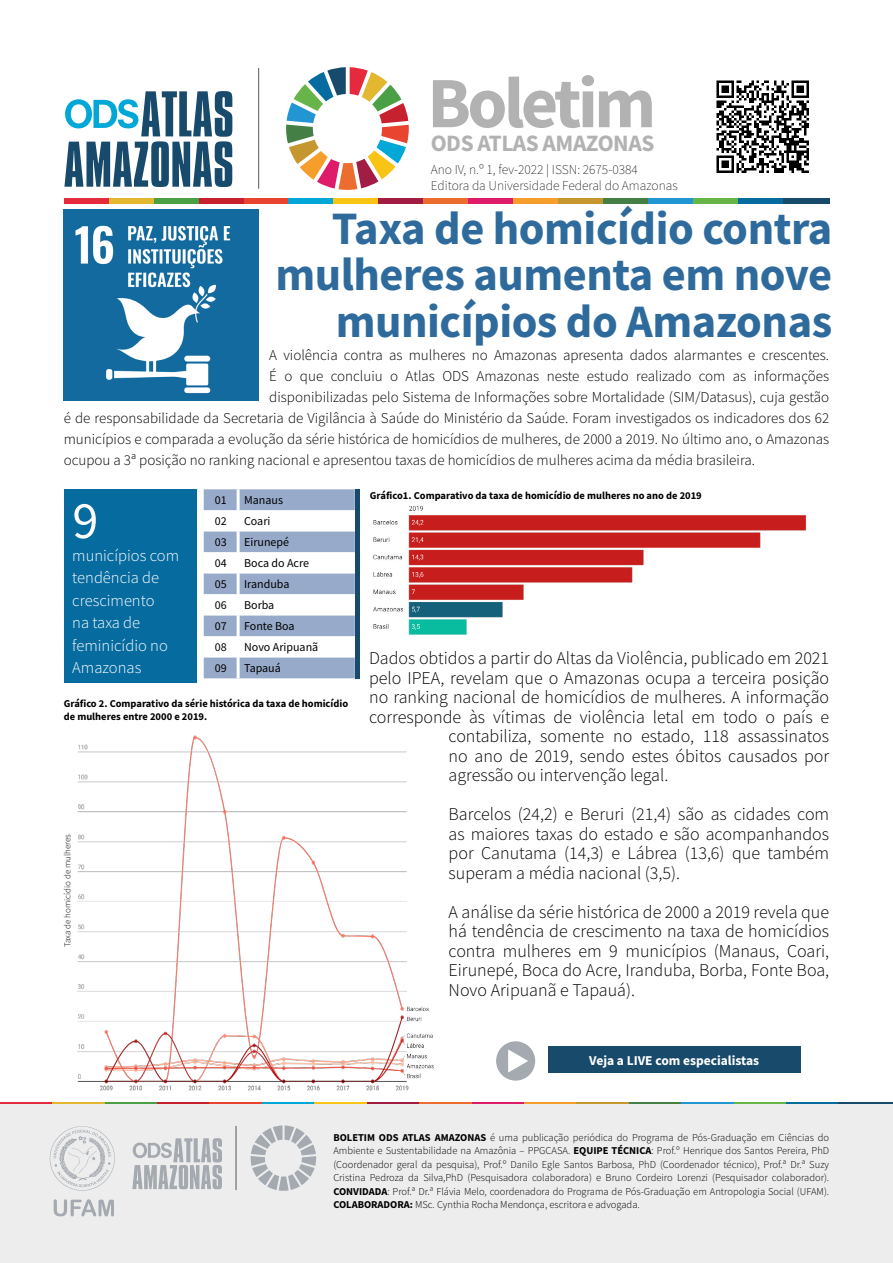
<style>
.page{position:relative;width:893px;height:1263px;background:#fff}
.page>*{position:absolute;margin:0;border:0;box-sizing:border-box;transform-origin:0 0}
.t1{font:700 72.15px "Source Sans Pro";letter-spacing:-.05em;color:#b3b2b2}
.t2{font:52.5px "Source Sans Pro";color:#fff}
.t3{font:700 46.5px/46.5px "Source Sans Pro";letter-spacing:-.01em;color:#2e6b9c;text-align:right}
.t4{font:700 23.4px "Source Sans Pro";letter-spacing:-.02em;color:#b3b2b2}
.t5{font:300 18px/19.5px "Source Sans Pro";color:#000;text-align:justify}
.t6{font:300 16.5px/22.5px "Source Sans Pro";color:#fff}
.t7{font:300 15px "Source Sans Pro";color:#000}
.t8{font:200 13.5px/16.2px "Source Sans Pro";color:#000}
.t9{font:700 13.5px "Source Sans Pro";color:#fff}
.t10{font:12px "Source Sans Pro";color:#000}
.t11{font:300 10.5px/13.5px "Source Sans Pro";color:#000;text-align:justify}
.t12{font:700 10.5px/12.6px "Source Sans Pro";color:#000}
.t13{font:300 9px "Source Sans Pro";color:#000}
.s1{font-weight:700}
</style>
<div class="page">
<img style="left:64px;top:210px;width:195px;height:190px">
<div style="left:64px;top:198px;width:45px;height:6px;background:#e62a3e"></div>
<div style="left:109px;top:198px;width:45px;height:6px;background:#e4b731"></div>
<div style="left:154px;top:198px;width:45px;height:6px;background:#4b9f45"></div>
<div style="left:199px;top:198px;width:45px;height:6px;background:#c72130"></div>
<div style="left:244px;top:198px;width:44px;height:6px;background:#e8442f"></div>
<div style="left:288px;top:198px;width:45px;height:6px;background:#00a7d7"></div>
<div style="left:333px;top:198px;width:45px;height:6px;background:#f8c416"></div>
<div style="left:378px;top:198px;width:45px;height:6px;background:#a21d44"></div>
<div style="left:423px;top:198px;width:45px;height:6px;background:#ed6c30"></div>
<div style="left:468px;top:198px;width:45px;height:6px;background:#df1c69"></div>
<div style="left:513px;top:198px;width:45px;height:6px;background:#f59e2b"></div>
<div style="left:558px;top:198px;width:45px;height:6px;background:#c6972e"></div>
<div style="left:603px;top:198px;width:45px;height:6px;background:#448045"></div>
<div style="left:648px;top:198px;width:45px;height:6px;background:#2295d3"></div>
<div style="left:693px;top:198px;width:45px;height:6px;background:#67b549"></div>
<div style="left:738px;top:198px;width:45px;height:6px;background:#066b9f"></div>
<div style="left:783px;top:198px;width:46px;height:6px;background:#184a6c"></div>
<svg style="left:0;top:1102px;width:52px;height:3px"></svg>
<svg style="left:52px;top:1102px;width:53px;height:3px"></svg>
<svg style="left:105px;top:1102px;width:52px;height:3px"></svg>
<svg style="left:157px;top:1102px;width:53px;height:3px"></svg>
<svg style="left:210px;top:1102px;width:52px;height:3px"></svg>
<svg style="left:262px;top:1102px;width:53px;height:3px"></svg>
<svg style="left:315px;top:1102px;width:52px;height:3px"></svg>
<svg style="left:367px;top:1102px;width:52px;height:3px"></svg>
<svg style="left:419px;top:1102px;width:53px;height:3px"></svg>
<svg style="left:472px;top:1102px;width:52px;height:3px"></svg>
<svg style="left:524px;top:1102px;width:53px;height:3px"></svg>
<svg style="left:577px;top:1102px;width:52px;height:3px"></svg>
<svg style="left:629px;top:1102px;width:53px;height:3px"></svg>
<svg style="left:682px;top:1102px;width:52px;height:3px"></svg>
<svg style="left:734px;top:1102px;width:52px;height:3px"></svg>
<svg style="left:786px;top:1102px;width:53px;height:3px"></svg>
<svg style="left:839px;top:1102px;width:54px;height:3px"></svg>
<hr style="left:258px;top:68px;width:1px;height:121px;background:#575756">
<svg style="left:286px;top:67px;width:123px;height:123px"></svg>
<svg style="left:64px;top:91px;width:168px;height:96px"></svg>
<div style="left:0;top:1105px;width:893px;height:158px;background:#ededed"></div>
<hr style="left:236px;top:1126px;width:1px;height:64px;background:#575756">
<svg style="left:251px;top:1125px;width:65px;height:66px"></svg>
<svg style="left:132px;top:1138px;width:90px;height:51px"></svg>
<svg style="left:54px;top:1199px;width:60px;height:17px"></svg>
<svg style="left:50px;top:1126px;width:65px;height:64px"></svg>
<div style="left:548px;top:1047px;width:252px;height:26px;background:#184a6c"></div>
<svg style="left:204px;top:489px;width:151px;height:189px"></svg>
<hr style="left:237px;top:489px;width:3px;height:21px;background:#fff">
<hr style="left:237px;top:510px;width:3px;height:21px;background:#fff">
<hr style="left:237px;top:531px;width:3px;height:21px;background:#fff">
<hr style="left:237px;top:552px;width:3px;height:21px;background:#fff">
<hr style="left:237px;top:573px;width:3px;height:21px;background:#fff">
<hr style="left:237px;top:594px;width:3px;height:21px;background:#fff">
<hr style="left:237px;top:615px;width:3px;height:21px;background:#fff">
<hr style="left:237px;top:636px;width:3px;height:21px;background:#fff">
<hr style="left:237px;top:657px;width:3px;height:21px;background:#fff">
<div style="left:64px;top:489px;width:132px;height:193px;background:#066b9f"></div>
<hr style="left:355px;top:489px;width:4px;height:190px;background:#184a6c">
<img style="left:373px;top:506px;width:433px;height:129px">
<img style="left:77px;top:735px;width:357px;height:356px">
<img style="left:716px;top:80px;width:93px;height:93px">
<div style="left:496px;top:1041px;width:39px;height:39px;background:#a5aab0;border-radius:50%"></div>
<svg style="left:508px;top:1049px;width:20px;height:23px"></svg>
<h1 class="t1" style="left:427px;top:54px;width:230px">Boletim</h1>
<p class="t4" style="left:431px;top:127px;width:225px">ODS ATLAS AMAZONAS</p>
<p class="t8" style="left:431px;top:161px;width:249px">Ano IV, n.º 1, fev-2022 | ISSN: 2675-0384<br>Editora da Universidade Federal do Amazonas</p>
<h3 class="t3" style="left:275px;top:204px;width:558px">Taxa de homicídio contra mulheres aumenta em nove municípios do Amazonas</h3>
<p class="t7" style="left:269px;top:346px;width:561px">A violência contra as mulheres no Amazonas apresenta dados alarmantes e crescentes.</p>
<p class="t7" style="left:269px;top:367px;width:561px">É o que concluiu o Atlas ODS Amazonas neste estudo realizado com as informações</p>
<p class="t7" style="left:269px;top:388px;width:561px">disponibilizadas pelo Sistema de Informações sobre Mortalidade (SIM/Datasus), cuja gestão</p>
<p class="t7" style="left:64px;top:409px;width:767px">é de responsabilidade da Secretaria de Vigilância à Saúde do Ministério da Saúde. Foram investigados os indicadores dos 62</p>
<p class="t7" style="left:64px;top:430px;width:767px">municípios e comparada a evolução da série histórica de homicídios de mulheres, de 2000 a 2019. No último ano, o Amazonas</p>
<p class="t7" style="left:64px;top:451px;width:693px">ocupou a 3ª posição no ranking nacional e apresentou taxas de homicídios de mulheres acima da média brasileira.</p>
<h2 class="t2" style="left:72px;top:487px;width:28px">9</h2>
<p class="t6" style="left:72px;top:544px;width:108px">municípios com tendência de crescimento<br>na taxa de feminicídio no<br>Amazonas</p>
<p class="t10" style="left:215px;top:493px;width:13px">01</p>
<p class="t10" style="left:244px;top:493px;width:40px">Manaus</p>
<p class="t10" style="left:215px;top:514px;width:13px">02</p>
<p class="t10" style="left:244px;top:514px;width:28px">Coari</p>
<p class="t10" style="left:215px;top:535px;width:13px">03</p>
<p class="t10" style="left:244px;top:535px;width:47px">Eirunepé</p>
<p class="t10" style="left:215px;top:556px;width:13px">04</p>
<p class="t10" style="left:244px;top:556px;width:66px">Boca do Acre</p>
<p class="t10" style="left:215px;top:577px;width:13px">05</p>
<p class="t10" style="left:244px;top:577px;width:47px">Iranduba</p>
<p class="t10" style="left:215px;top:598px;width:13px">06</p>
<p class="t10" style="left:244px;top:598px;width:32px">Borba</p>
<p class="t10" style="left:215px;top:619px;width:13px">07</p>
<p class="t10" style="left:244px;top:619px;width:52px">Fonte Boa</p>
<p class="t10" style="left:215px;top:640px;width:13px">08</p>
<p class="t10" style="left:244px;top:640px;width:76px">Novo Aripuanã</p>
<p class="t10" style="left:215px;top:661px;width:13px">09</p>
<p class="t10" style="left:244px;top:661px;width:38px">Tapauá</p>
<p class="t12" style="left:64px;top:697px;width:286px">Gráfico 2. Comparativo da série histórica da taxa de homicídio de mulheres entre 2000 e 2019.</p>
<p class="t13" style="left:62px;top:947px;width:114px;rotate:-90deg">Taxa de homicídio de mulheres</p>
<p class="t12" style="left:370px;top:489px;width:333px">Gráfico1. Comparativo da taxa de homicídio de mulheres no ano de 2019</p>
<p class="t5" style="left:369px;top:648px;width:462px">Dados obtidos a partir do Altas da Violência, publicado em 2021</p>
<p class="t5" style="left:369px;top:668px;width:462px">pelo IPEA, revelam que o Amazonas ocupa a terceira posição</p>
<p class="t5" style="left:369px;top:687px;width:462px">no ranking nacional de homicídios de mulheres. A informação</p>
<p class="t5" style="left:369px;top:707px;width:462px">corresponde às vítimas de violência letal em todo o país e</p>
<p class="t5" style="left:449px;top:726px;width:382px">contabiliza, somente no estado, 118 assassinatos</p>
<p class="t5" style="left:449px;top:746px;width:382px">no ano de 2019, sendo estes óbitos causados por</p>
<p class="t5" style="left:449px;top:765px;width:221px">agressão ou intervenção legal.</p>
<p class="t5" style="left:449px;top:804px;width:382px">Barcelos (24,2) e Beruri (21,4) são as cidades com as maiores taxas do estado e são acompanhandos por Canutama (14,3) e Lábrea (13,6) que também superam a média nacional (3,5).</p>
<p class="t5" style="left:449px;top:902px;width:382px">A análise da série histórica de 2000 a 2019 revela que há tendência de crescimento na taxa de homicídios contra mulheres em 9 municípios (Manaus, Coari, Eirunepé, Boca do Acre, Iranduba, Borba, Fonte Boa, Novo Aripuanã e Tapauá).</p>
<p class="t9" style="left:589px;top:1051px;width:172px">Veja a LIVE com especialistas</p>
<p class="t11" style="left:333px;top:1130px;width:497px"><span class="s1">BOLETIM ODS ATLAS AMAZONAS</span> é uma publicação periódica do Programa de Pós-Graduação em Ciências do Ambiente e Sustentabilidade na Amazônia – PPGCASA. <span class="s1">EQUIPE TÉCNICA</span>: Prof.º Henrique dos Santos Pereira, PhD (Coordenador geral da pesquisa), Prof.º Danilo Egle Santos Barbosa, PhD (Coordenador técnico), Prof.ª Dr.ª Suzy Cristina Pedroza da Silva,PhD (Pesquisadora colaboradora) e Bruno Cordeiro Lorenzi (Pesquisador colaborador).<br><span class="s1">CONVIDADA</span>: Prof.ª Dr.ª Flávia Melo, coordenadora do Programa de Pós-Graduação em Antropologia Social (UFAM).<br><span class="s1">COLABORADORA:</span> MSc. Cynthia Rocha Mendonça, escritora e advogada.</p>
</div>
